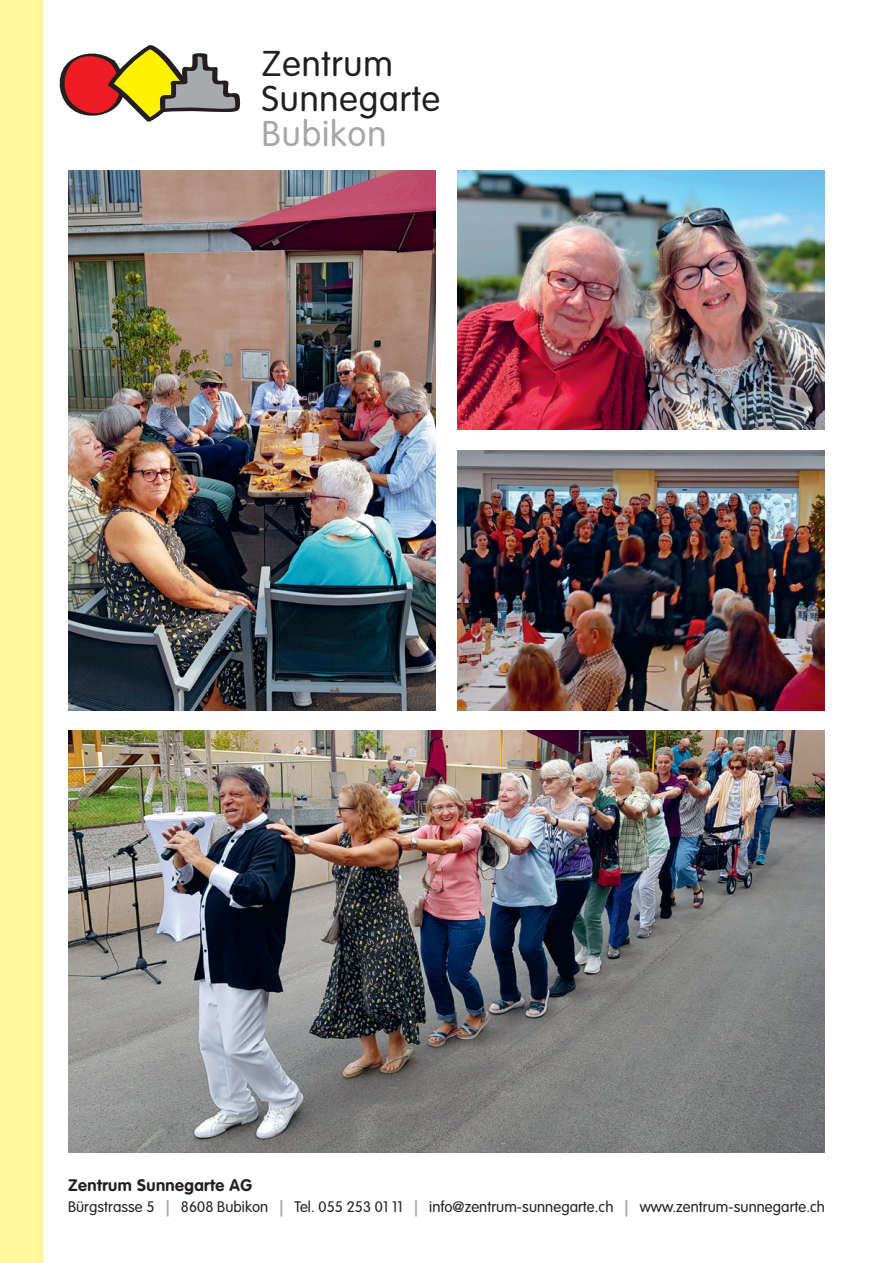
<style>
.page{position:relative;width:893px;height:1263px;background:#fff}
.page>*{position:absolute;margin:0;border:0;box-sizing:border-box;transform-origin:0 0}
.t1{font:300 35.25px/35.2px "VAG Rounded";letter-spacing:.025em;color:#231f20}
.t2{font:300 35.25px "VAG Rounded";letter-spacing:.025em;color:rgb(35 31 32/.4)}
.t3{font:700 16.5px "VAG Rounded Std";letter-spacing:.025em;color:#231f20}
.t4{font:300 15px "VAG Rounded Std";letter-spacing:.005em;color:#231f20}
.s1{font-weight:900;color:#a8a9ad}
</style>
<div class="page">
<div style="left:0;top:0;width:43px;height:1263px;background:#fff79a"></div>
<img style="left:68px;top:170px;width:368px;height:540px">
<img style="left:457px;top:170px;width:368px;height:259px">
<img style="left:457px;top:451px;width:368px;height:259px">
<img style="left:68px;top:731px;width:757px;height:421px">
<svg style="left:59px;top:45px;width:182px;height:77px"></svg>
<h1 class="t1" style="left:262px;top:46px;width:180px">Zentrum<br>Sunnegarte</h1>
<h1 class="t2" style="left:262px;top:114px;width:126px">Bubikon</h1>
<p class="t3" style="left:68px;top:1175px;width:185px">Zentrum Sunnegarte AG</p>
<p class="t4" style="left:68px;top:1198px;width:758px">Bürgstrasse 5 <span class="s1">|</span> 8608 Bubikon <span class="s1">|</span> Tel. 055 253 01 11 <span class="s1">|</span> info@zentrum-sunnegarte.ch <span class="s1">|</span> www.zentrum-sunnegarte.ch</p>
</div>
